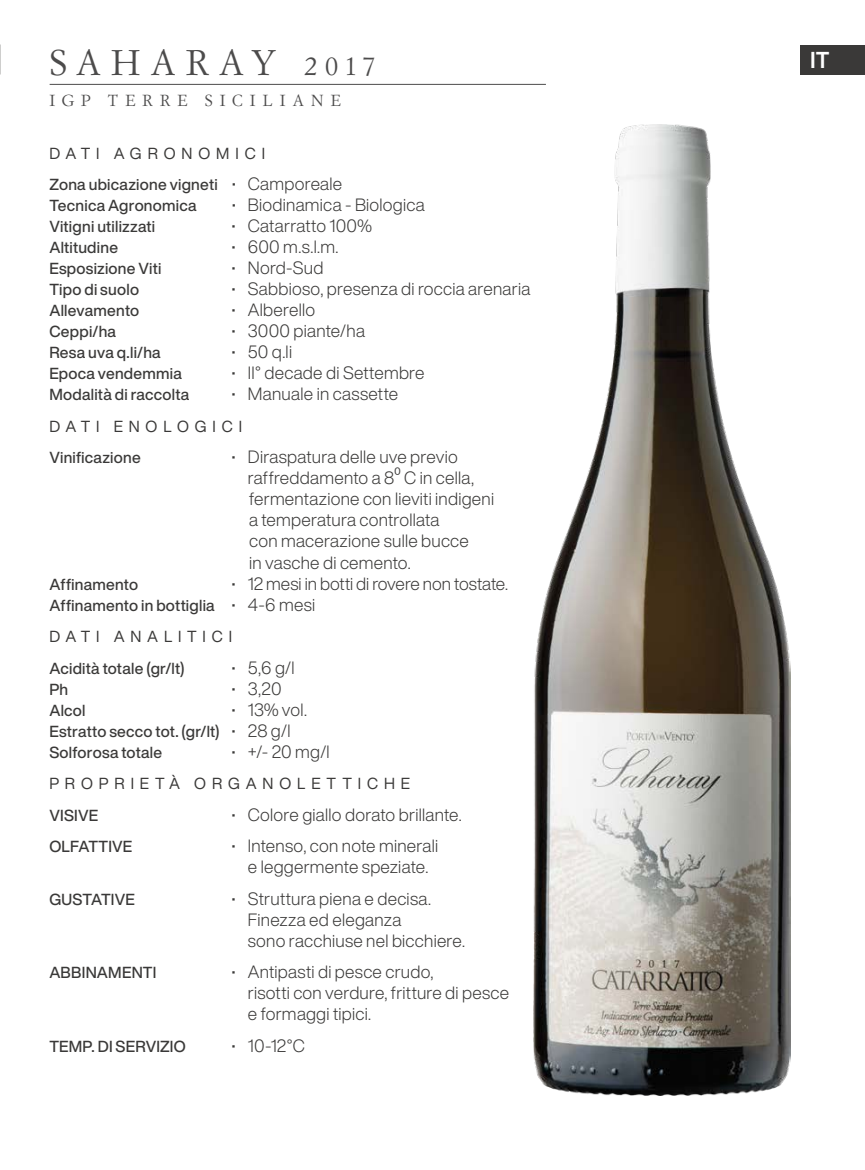
<style>
.page{position:relative;width:865px;height:1170px;background:#fff}
.page>*{position:absolute;margin:0;border:0;box-sizing:border-box;transform-origin:0 0}
.t1{font:35px "Simoncini Garamond Std";letter-spacing:.3em;color:#4c4b4b}
.t2{font:26.25px "Simoncini Garamond Std";color:#4c4b4b}
.t3{font:800 22.75px "Avenir LT Std";color:#fff}
.t4{font:300 17.5px/21px "Helvetica Now Display";letter-spacing:.015em;color:#3a3938}
.t5{font:500 15.75px/31.5px "Helvetica Now Display";letter-spacing:.015em;color:#3a3938}
.t6{font:15.75px "Helvetica Now Display";letter-spacing:.375em;color:#3a3938}
.t7{font:15.75px "Simoncini Garamond Std";letter-spacing:.45em;color:#4c4b4b}
.s1{font-weight:400}
.s2{font-weight:300;font-size:17.5px}
.s3{font-weight:500;font-size:15.75px}
</style>
<div class="page">
<img style="left:533px;top:124px;width:257px;height:971px">
<div style="left:800px;top:45px;width:65px;height:29px;background:#3a3938"></div>
<hr style="left:50px;top:84px;width:496px;height:1px;background:#4c4b4b">
<h1 class="t1" style="left:49px;top:41px;width:228px">SAHARAY</h1>
<h3 class="t3" style="left:809px;top:46px;width:21px">IT</h3>
<h2 class="t2" style="left:305px;top:49px;width:73px">2017</h2>
<p class="t7" style="left:49px;top:91px;width:293px">IGP TERRE SICILIANE</p>
<p class="t5" style="left:49px;top:137px;width:294px"><span class="s1">DATI AGRONOMICI<br></span>Zona ubicazione vigneti ∙ <span class="s2">Camporeale</span></p>
<p class="t5" style="left:49px;top:190px;width:149px">Tecnica Agronomica</p>
<p class="t4" style="left:230px;top:194px;width:197px"><span class="s3">∙</span> Biodinamica - Biologica</p>
<p class="t5" style="left:49px;top:211px;width:107px">Vitigni utilizzati</p>
<p class="t4" style="left:230px;top:215px;width:144px"><span class="s3">∙</span> Catarratto 100%</p>
<p class="t5" style="left:49px;top:232px;width:70px">Altitudine</p>
<p class="t4" style="left:230px;top:236px;width:110px"><span class="s3">∙</span> 600 m.s.l.m.</p>
<p class="t5" style="left:49px;top:253px;width:114px">Esposizione Viti</p>
<p class="t4" style="left:230px;top:257px;width:95px"><span class="s3">∙</span> Nord-Sud</p>
<p class="t5" style="left:49px;top:274px;width:91px">Tipo di suolo</p>
<p class="t4" style="left:230px;top:278px;width:302px"><span class="s3">∙</span> Sabbioso, presenza di roccia arenaria</p>
<p class="t5" style="left:49px;top:295px;width:91px">Allevamento</p>
<p class="t4" style="left:230px;top:299px;width:87px"><span class="s3">∙</span> Alberello</p>
<p class="t5" style="left:49px;top:316px;width:68px">Ceppi/ha</p>
<p class="t4" style="left:230px;top:320px;width:137px"><span class="s3">∙</span> 3000 piante/ha</p>
<p class="t5" style="left:49px;top:337px;width:113px">Resa uva q.li/ha</p>
<p class="t4" style="left:230px;top:341px;width:64px"><span class="s3">∙</span> 50 q.li</p>
<p class="t5" style="left:49px;top:358px;width:134px">Epoca vendemmia</p>
<p class="t4" style="left:230px;top:362px;width:196px"><span class="s3">∙</span> II° decade di Settembre</p>
<p class="t5" style="left:49px;top:379px;width:141px">Modalità di raccolta</p>
<p class="t4" style="left:230px;top:383px;width:170px"><span class="s3">∙</span> Manuale in cassette</p>
<p class="t6" style="left:49px;top:415px;width:194px">DATI ENOLOGICI</p>
<p class="t5" style="left:49px;top:442px;width:93px">Vinificazione</p>
<p class="t4" style="left:248px;top:446px;width:248px;text-indent:-18px"><span class="s3">∙</span> Diraspatura delle uve previo raffreddamento a 80 C in cella, fermentazione con lieviti indigeni a temperatura controllata<br>con macerazione sulle bucce<br>in vasche di cemento.</p>
<p class="t5" style="left:49px;top:568px;width:90px">Affinamento</p>
<p class="t4" style="left:230px;top:572px;width:280px"><span class="s3">∙</span> 12 mesi in botti di rovere non tostate.</p>
<p class="t5" style="left:49px;top:589px;width:267px">Affinamento in bottiglia ∙ <span class="s2">4-6 mesi<br></span><span class="s1">DATI ANALITICI</span></p>
<p class="t5" style="left:49px;top:652px;width:137px">Acidità totale (gr/lt)</p>
<p class="t4" style="left:230px;top:656px;width:66px"><span class="s3">∙</span> 5,6 g/l</p>
<p class="t5" style="left:49px;top:673px;width:20px">Ph</p>
<p class="t4" style="left:230px;top:677px;width:54px"><span class="s3">∙</span> 3,20</p>
<p class="t5" style="left:49px;top:694px;width:38px">Alcol</p>
<p class="t4" style="left:230px;top:698px;width:79px"><span class="s3">∙</span> 13% vol.</p>
<p class="t5" style="left:49px;top:720px;width:242px;line-height:21px">Estratto secco tot. (gr/lt) ∙ <span class="s2">28 g/l<br></span>Solforosa totale</p>
<p class="t4" style="left:230px;top:740px;width:102px"><span class="s3">∙</span> +/- 20 mg/l</p>
<p class="t6" style="left:49px;top:772px;width:362px">PROPRIETÀ ORGANOLETTICHE</p>
<p class="t5" style="left:49px;top:799px;width:50px">VISIVE</p>
<p class="t4" style="left:230px;top:803px;width:234px"><span class="s3">∙</span> Colore giallo dorato brillante.</p>
<p class="t5" style="left:49px;top:830px;width:84px">OLFATTIVE</p>
<p class="t4" style="left:230px;top:835px;width:210px;text-align:center"><span class="s3">∙</span> Intenso, con note minerali e leggermente speziate.</p>
<p class="t5" style="left:49px;top:883px;width:87px">GUSTATIVE</p>
<p class="t4" style="left:248px;top:887px;width:219px;text-indent:-18px"><span class="s3">∙</span> Struttura piena e decisa.<br>Finezza ed eleganza<br>sono racchiuse nel bicchiere.</p>
<p class="t5" style="left:49px;top:956px;width:109px">ABBINAMENTI</p>
<p class="t4" style="left:248px;top:961px;width:263px;text-indent:-18px"><span class="s3">∙</span> Antipasti di pesce crudo,<br>risotti con verdure, fritture di pesce e formaggi tipici.</p>
<p class="t5" style="left:49px;top:1030px;width:138px">TEMP. DI SERVIZIO</p>
<p class="t4" style="left:230px;top:1034px;width:77px"><span class="s3">∙</span> 10-12°C</p>
</div>
